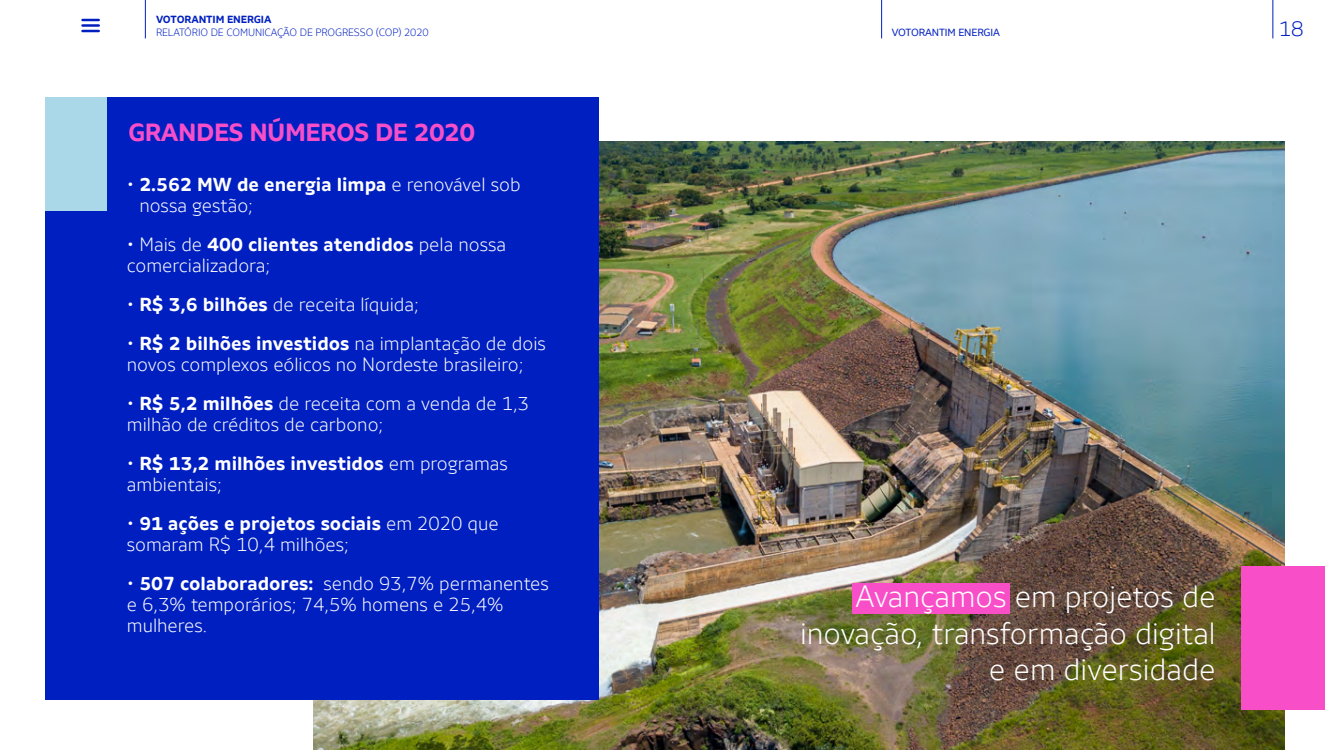
<style>
.page{position:relative;width:1325px;height:750px;background:#fff}
.page>*{position:absolute;margin:0;border:0;box-sizing:border-box;transform-origin:0 0}
.t1{font:300 30.12px/36.1px "Votorantim Sans";color:#fff;text-align:right}
.t2{font:700 24.75px "Votorantim Sans";letter-spacing:-.02em;color:#f84fc9}
.t3{font:300 20.75px "Votorantim Sans";color:#001fc0}
.t4{font:300 18.75px/21.2px "Votorantim Sans";color:#fff}
.t5{font:300 10.38px "Votorantim Sans";letter-spacing:-.01em;color:#001fc0}
.t6{font:10.38px "Votorantim Sans";letter-spacing:-.01em;color:#001fc0}
.t7{font:700 10.38px "Votorantim Sans";letter-spacing:-.01em;color:#001fc0}
.s1{font-weight:700}
</style>
<div class="page">
<img style="left:314px;top:141px;width:971px;height:609px">
<div style="left:45px;top:98px;width:554px;height:602px;background:#001fc0"></div>
<div style="left:45px;top:98px;width:61px;height:113px;background:#aad8e9"></div>
<div style="left:1242px;top:566px;width:83px;height:144px;background:#f84fc9"></div>
<div style="left:853px;top:583px;width:157px;height:30px;background:#f84fc9"></div>
<hr style="left:145px;top:0;width:1px;height:38px;background:#001fc0">
<hr style="left:881px;top:0;width:1px;height:38px;background:#001fc0">
<hr style="left:1273px;top:0;width:1px;height:38px;background:#001fc0">
<svg style="left:82px;top:19px;width:17px;height:2px"></svg>
<hr style="left:82px;top:24px;width:17px;height:3px;background:#001fc0">
<svg style="left:82px;top:30px;width:17px;height:2px"></svg>
<p class="t7" style="left:156px;top:14px;width:117px">VOTORANTIM ENERGIA</p>
<p class="t5" style="left:156px;top:27px;width:274px">RELATÓRIO DE COMUNICAÇÃO DE PROGRESSO (COP) 2020</p>
<p class="t3" style="left:1279px;top:17px;width:26px">18</p>
<p class="t6" style="left:892px;top:26px;width:110px">VOTORANTIM ENERGIA</p>
<h2 class="t2" style="left:128px;top:118px;width:349px">GRANDES NÚMEROS DE 2020</h2>
<p class="t4" style="left:139px;top:174px;width:383px;text-indent:-12px">• <span class="s1">2.562 MW de energia limpa</span> e renovável sob nossa gestão;</p>
<p class="t4" style="left:127px;top:234px;width:381px">• Mais de <span class="s1">400 clientes atendidos</span> pela nossa comercializadora;</p>
<p class="t4" style="left:127px;top:294px;width:294px">• <span class="s1">R$ 3,6 bilhões</span> de receita líquida;</p>
<p class="t4" style="left:127px;top:333px;width:421px">• <span class="s1">R$ 2 bilhões investidos</span> na implantação de dois novos complexos eólicos no Nordeste brasileiro;</p>
<p class="t4" style="left:127px;top:393px;width:404px">• <span class="s1">R$ 5,2 milhões</span> de receita com a venda de 1,3 milhão de créditos de carbono;</p>
<p class="t4" style="left:127px;top:453px;width:383px">• <span class="s1">R$ 13,2 milhões investidos</span> em programas ambientais;</p>
<p class="t4" style="left:127px;top:513px;width:373px">• <span class="s1">91 ações e projetos sociais</span> em 2020 que somaram R$ 10,4 milhões;</p>
<p class="t4" style="left:127px;top:573px;width:424px">• <span class="s1">507 colaboradores:</span> sendo 93,7% permanentes e 6,3% temporários; 74,5% homens e 25,4% mulheres.</p>
<h1 class="t1" style="left:800px;top:579px;width:417px">Avançamos em projetos de inovação, transformação digital e em diversidade</h1>
</div>
